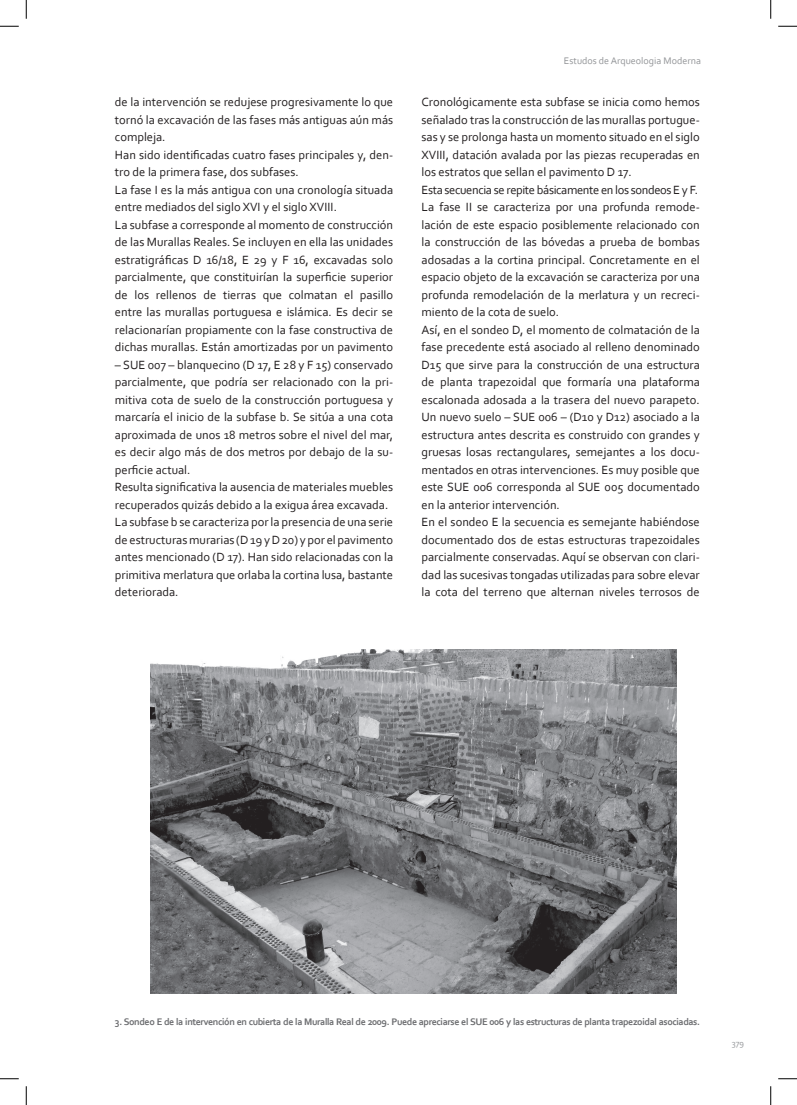
<style>
.page{position:relative;width:797px;height:1105px;background:#fff}
.page>*{position:absolute;margin:0;border:0;box-sizing:border-box;transform-origin:0 0}
.t1{font:12.5px/17.5px "Corbel";color:#231f20;text-align:justify}
.t2{font:12.5px "Corbel";letter-spacing:-.03em;color:#231f20}
.t3{font:700 10px "Corbel";letter-spacing:-.04em;color:#6c6d70}
.t4{font:10px "Corbel";color:#939598}
.t5{font:8.75px "Corbel";color:#939598}
</style>
<div class="page">
<img style="left:150px;top:649px;width:526px;height:345px">
<svg style="left:0;top:25px;width:19px;height:2px"></svg>
<svg style="left:778px;top:25px;width:19px;height:2px"></svg>
<svg style="left:0;top:1078px;width:19px;height:1px"></svg>
<svg style="left:778px;top:1078px;width:19px;height:1px"></svg>
<svg style="left:25px;top:0;width:2px;height:19px"></svg>
<svg style="left:25px;top:1086px;width:2px;height:19px"></svg>
<svg style="left:770px;top:0;width:1px;height:19px"></svg>
<svg style="left:770px;top:1086px;width:1px;height:19px"></svg>
<p class="t1" style="left:115px;top:93px;width:280px">de la intervención se redujese progresivamente lo que tornó la excavación de las fases más antiguas aún más compleja.</p>
<p class="t1" style="left:115px;top:146px;width:280px">Han sido identificadas cuatro fases principales y, den&shy;tro de la primera fase, dos subfases.</p>
<p class="t1" style="left:115px;top:181px;width:280px">La fase I es la más antigua con una cronología situada entre mediados del siglo XVI y el siglo XVIII.</p>
<p class="t1" style="left:115px;top:216px;width:280px">La subfase a corresponde al momento de construcción de las Murallas Reales. Se incluyen en ella las unidades estratigráficas D 16/18, E 29 y F 16, excavadas solo parcialmente, que constituirían la superficie superior de los rellenos de tierras que colmatan el pasillo entre las murallas portuguesa e islámica. Es decir se relacionarían propiamente con la fase constructiva de dichas murallas. Están amortizadas por un pavimento</p>
<p class="t1" style="left:115px;top:356px;width:280px">– SUE 007 – blanquecino (D 17, E 28 y F 15) conservado parcialmente, que podría ser relacionado con la pri&shy;mitiva cota de suelo de la construcción portuguesa y marcaría el inicio de la subfase b. Se sitúa a una cota aproximada de unos 18 metros sobre el nivel del mar, es decir algo más de dos metros por debajo de la su&shy;perficie actual.</p>
<p class="t1" style="left:115px;top:478px;width:280px">Resulta significativa la ausencia de materiales muebles recuperados quizás debido a la exigua área excavada.</p>
<p class="t1" style="left:115px;top:513px;width:280px">La subfase b se caracteriza por la presencia de una serie de estructuras murarias (D 19 y D 20) y por el pavimento antes mencionado (D 17). Han sido relacionadas con la primitiva merlatura que orlaba la cortina lusa, bastante deteriorada.</p>
<p class="t4" style="left:564px;top:54px;width:138px">Estudos de Arqueologia Moderna</p>
<p class="t1" style="left:421px;top:93px;width:280px">Cronológicamente esta subfase se inicia como hemos señalado tras la construcción de las murallas portugue&shy;sas y se prolonga hasta un momento situado en el siglo XVIII, datación avalada por las piezas recuperadas en los estratos que sellan el pavimento D 17.</p>
<p class="t2" style="left:421px;top:182px;width:278px">Esta secuencia se repite básicamente en los sondeos E y F.</p>
<p class="t1" style="left:421px;top:198px;width:280px">La fase II se caracteriza por una profunda remode&shy;lación de este espacio posiblemente relacionado con la construcción de las bóvedas a prueba de bombas adosadas a la cortina principal. Concretamente en el espacio objeto de la excavación se caracteriza por una profunda remodelación de la merlatura y un recreci&shy;miento de la cota de suelo.</p>
<p class="t1" style="left:421px;top:321px;width:280px">Así, en el sondeo D, el momento de colmatación de la fase precedente está asociado al relleno denominado D15 que sirve para la construcción de una estructura de planta trapezoidal que formaría una plataforma escalonada adosada a la trasera del nuevo parapeto.<br>Un nuevo suelo – SUE 006 – (D10 y D12) asociado a la estructura antes descrita es construido con grandes y gruesas losas rectangulares, semejantes a los docu&shy;mentados en otras intervenciones. Es muy posible que este SUE 006 corresponda al SUE 005 documentado en la anterior intervención.</p>
<p class="t1" style="left:421px;top:513px;width:280px">En el sondeo E la secuencia es semejante habiéndose documentado dos de estas estructuras trapezoidales parcialmente conservadas. Aquí se observan con clari&shy;dad las sucesivas tongadas utilizadas para sobre elevar la cota del terreno que alternan niveles terrosos de</p>
<p class="t3" style="left:115px;top:1015px;width:586px">3. Sondeo E de la intervención en cubierta de la Muralla Real de 2009. Puede apreciarse el SUE 006 y las estructuras de planta trapezoidal asociadas.</p>
<p class="t5" style="left:731px;top:1037px;width:14px">379</p>
</div>
